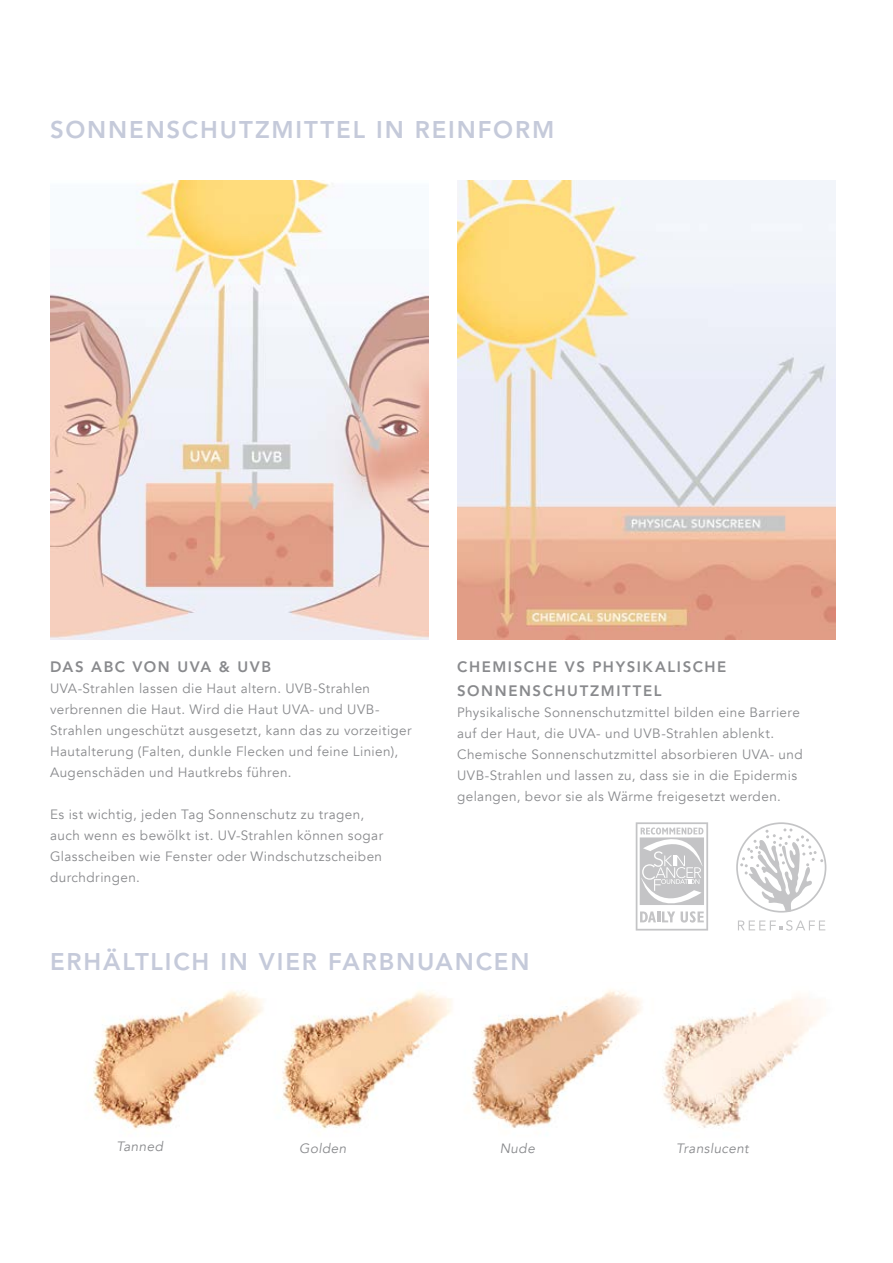
<style>
.page{position:relative;width:893px;height:1263px;background:#fff}
.page>*{position:absolute;margin:0;border:0;box-sizing:border-box;transform-origin:0 0}
.t1{font:800 24px "Avenir LT Std";letter-spacing:.075em;color:#c5cada}
.t2{font:800 15px/24.8px "Avenir LT Std";letter-spacing:.105em;color:#898a8d}
.t3{font:13.5px/21px "Avenir";letter-spacing:.03em;color:#898a8d}
.t4{font:italic 13.5px "Avenir";letter-spacing:.03em;color:#898a8d}
</style>
<div class="page">
<svg style="left:736px;top:822px;width:90px;height:90px"></svg>
<svg style="left:738px;top:920px;width:87px;height:11px"></svg>
<svg style="left:636px;top:822px;width:72px;height:108px"></svg>
<img style="left:50px;top:180px;width:378px;height:459px">
<img style="left:457px;top:180px;width:378px;height:459px">
<img style="left:90px;top:990px;width:150px;height:140px">
<img style="left:504px;top:989px;width:115px;height:139px">
<img style="left:619px;top:991px;width:200px;height:137px">
<img style="left:240px;top:990px;width:264px;height:140px">
<h1 class="t1" style="left:50px;top:116px;width:506px">SONNENSCHUTZMITTEL IN REINFORM</h1>
<p class="t2" style="left:50px;top:654px;width:223px">DAS ABC VON UVA &amp; UVB</p>
<p class="t3" style="left:50px;top:678px;width:363px">UVA-Strahlen lassen die Haut altern. UVB-Strahlen verbrennen die Haut. Wird die Haut UVA- und UVB-Strahlen ungeschützt ausgesetzt, kann das zu vorzeitiger Hautalterung (Falten, dunkle Flecken und feine Linien), Augenschäden und Hautkrebs führen.</p>
<p class="t3" style="left:50px;top:804px;width:335px">Es ist wichtig, jeden Tag Sonnenschutz zu tragen, auch wenn es bewölkt ist. UV-Strahlen können sogar Glasscheiben wie Fenster oder Windschutzscheiben durchdringen.</p>
<p class="t2" style="left:457px;top:654px;width:271px">CHEMISCHE VS PHYSIKALISCHE<br>SONNENSCHUTZMITTEL</p>
<p class="t3" style="left:457px;top:702px;width:347px">Physikalische Sonnenschutzmittel bilden eine Barriere auf der Haut, die UVA- und UVB-Strahlen ablenkt.<br>Chemische Sonnenschutzmittel absorbieren UVA- und UVB-Strahlen und lassen zu, dass sie in die Epidermis gelangen, bevor sie als Wärme freigesetzt werden.</p>
<h1 class="t1" style="left:50px;top:947px;width:481px">ERHÄLTLICH IN VIER FARBNUANCEN</h1>
<p class="t4" style="left:116px;top:1138px;width:48px">Tanned</p>
<p class="t4" style="left:299px;top:1140px;width:49px">Golden</p>
<p class="t4" style="left:500px;top:1140px;width:37px">Nude</p>
<p class="t4" style="left:676px;top:1140px;width:74px">Translucent</p>
</div>
